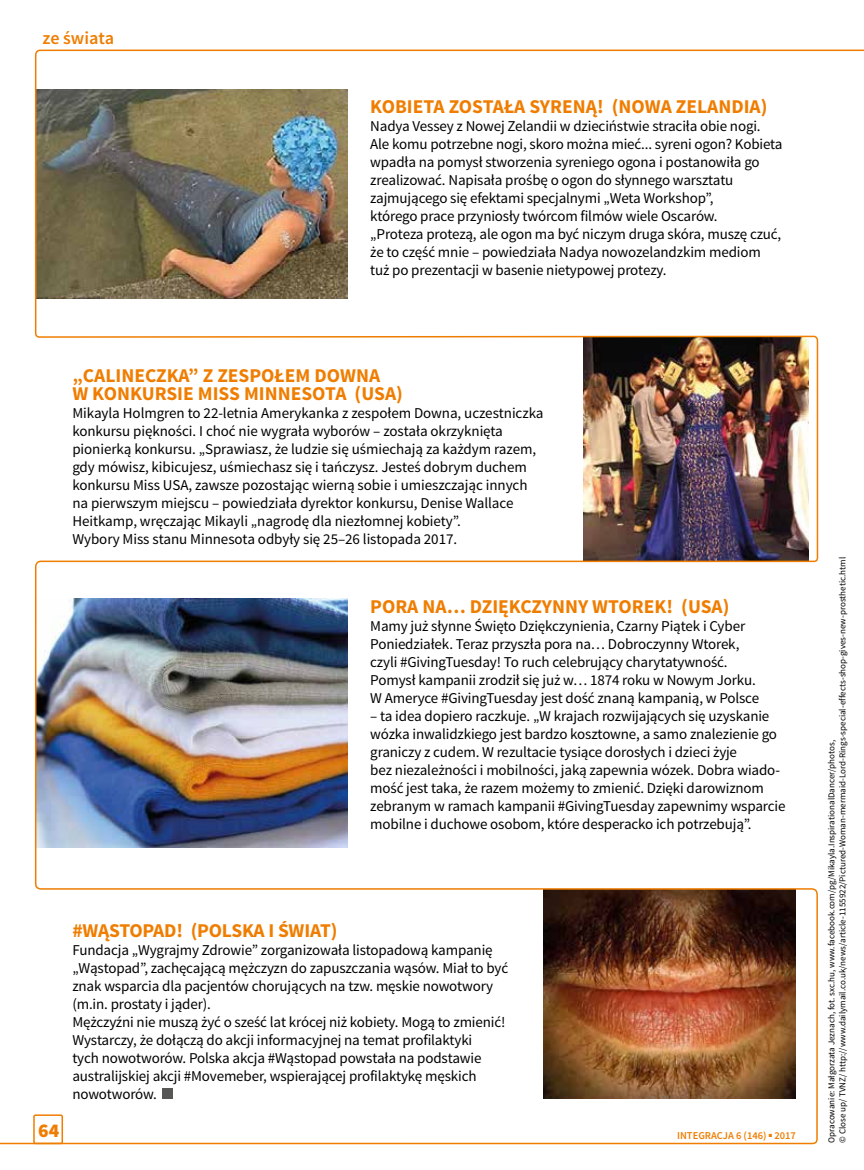
<style>
.page{position:relative;width:864px;height:1170px;background:#fff}
.page>*{position:absolute;margin:0;border:0;box-sizing:border-box;transform-origin:0 0}
.t1{font:700 19.5px/18px "Source Sans Pro";color:#ef7d00}
.t2{font:900 19.5px "Source Sans Pro";color:#ef7d00}
.t3{font:600 18px "Source Sans Pro";color:#ef7d00}
.t4{font:15px/18px "Source Sans Pro";letter-spacing:-.01em;color:#000}
.t5{font:600 10.5px "Source Sans Pro";color:#ef7d00}
.t6{font:9px/10.8px "Source Sans Pro";color:#000}
</style>
<div class="page">
<img style="left:0;top:49px;width:863px;height:1095px">
<h1 class="t3" style="left:43px;top:26px;width:73px">ze świata</h1>
<h2 class="t1" style="left:370px;top:98px;width:398px">KOBIETA ZOSTAŁA SYRENĄ! (NOWA ZELANDIA)</h2>
<p class="t4" style="left:370px;top:117px;width:413px">Nadya Vessey z Nowej Zelandii w dzieciństwie straciła obie nogi.<br>Ale komu potrzebne nogi, skoro można mieć... syreni ogon? Kobieta wpadła na pomysł stworzenia syreniego ogona i postanowiła go zrealizować. Napisała prośbę o ogon do słynnego warsztatu zajmującego się efektami specjalnymi „Weta Workshop”,<br>którego prace przyniosły twórcom filmów wiele Oscarów.<br>„Proteza protezą, ale ogon ma być niczym druga skóra, muszę czuć, że to część mnie – powiedziała Nadya nowozelandzkim mediom tuż po prezentacji w basenie nietypowej protezy.</p>
<h2 class="t1" style="left:72px;top:367px;width:332px">„CALINECZKA” Z ZESPOŁEM DOWNA<br>W KONKURSIE MISS MINNESOTA (USA)</h2>
<p class="t4" style="left:72px;top:404px;width:472px">Mikayla Holmgren to 22-letnia Amerykanka z zespołem Downa, uczestniczka konkursu piękności. I choć nie wygrała wyborów – została okrzyknięta pionierką konkursu. „Sprawiasz, że ludzie się uśmiechają za każdym razem, gdy mówisz, kibicujesz, uśmiechasz się i tańczysz. Jesteś dobrym duchem konkursu Miss USA, zawsze pozostając wierną sobie i umieszczając innych na pierwszym miejscu – powiedziała dyrektor konkursu, Denise Wallace Heitkamp, wręczając Mikayli „nagrodę dla niezłomnej kobiety”.<br>Wybory Miss stanu Minnesota odbyły się 25–26 listopada 2017.</p>
<h2 class="t1" style="left:370px;top:598px;width:360px">PORA NA… DZIĘKCZYNNY WTOREK! (USA)</h2>
<p class="t4" style="left:370px;top:617px;width:390px">Mamy już słynne Święto Dziękczynienia, Czarny Piątek i Cyber Poniedziałek. Teraz przyszła pora na… Dobroczynny Wtorek, czyli #GivingTuesday! To ruch celebrujący charytatywność.<br>Pomysł kampanii zrodził się już w… 1874 roku w Nowym Jorku.<br>W Ameryce #GivingTuesday jest dość znaną kampanią, w Polsce</p>
<p class="t4" style="left:370px;top:707px;width:416px">– ta idea dopiero raczkuje. „W krajach rozwijających się uzyskanie wózka inwalidzkiego jest bardzo kosztowne, a samo znalezienie go graniczy z cudem. W rezultacie tysiące dorosłych i dzieci żyje<br>bez niezależności i mobilności, jaką zapewnia wózek. Dobra wiado&shy;mość jest taka, że razem możemy to zmienić. Dzięki darowiznom zebranym w ramach kampanii #GivingTuesday zapewnimy wsparcie mobilne i duchowe osobom, które desperacko ich potrzebują”.</p>
<h2 class="t1" style="left:72px;top:921px;width:266px">#WĄSTOPAD! (POLSKA I ŚWIAT)</h2>
<p class="t4" style="left:72px;top:940px;width:437px">Fundacja „Wygrajmy Zdrowie” zorganizowała listopadową kampanię „Wąstopad”, zachęcającą mężczyzn do zapuszczania wąsów. Miał to być znak wsparcia dla pacjentów chorujących na tzw. męskie nowotwory (m.in. prostaty i jąder).<br>Mężczyźni nie muszą żyć o sześć lat krócej niż kobiety. Mogą to zmienić!<br>Wystarczy, że dołączą do akcji informacyjnej na temat profilaktyki<br>tych nowotworów. Polska akcja #Wąstopad powstała na podstawie australijskiej akcji #Movemeber, wspierającej profilaktykę męskich nowotworów.</p>
<h1 class="t2" style="left:38px;top:1117px;width:23px">64</h1>
<p class="t5" style="left:676px;top:1128px;width:120px">INTEGRACJA 6 (146) ■ 2017</p>
<p class="t6" style="left:826px;top:1142px;width:587px;rotate:-90deg">Opracowanie: Małgorzata Jeznach, fot. sxc.hu, www.facebook.com/pg/Mikayla.InspirationalDancer/photos,<br>© Close up/ TVNZ/ http://www.dailymail.co.uk/news/article-1155922/Pictured-Woman-mermaid-Lord-Rings-special-effects-shop-gives-new-prosthetic.html</p>
</div>
